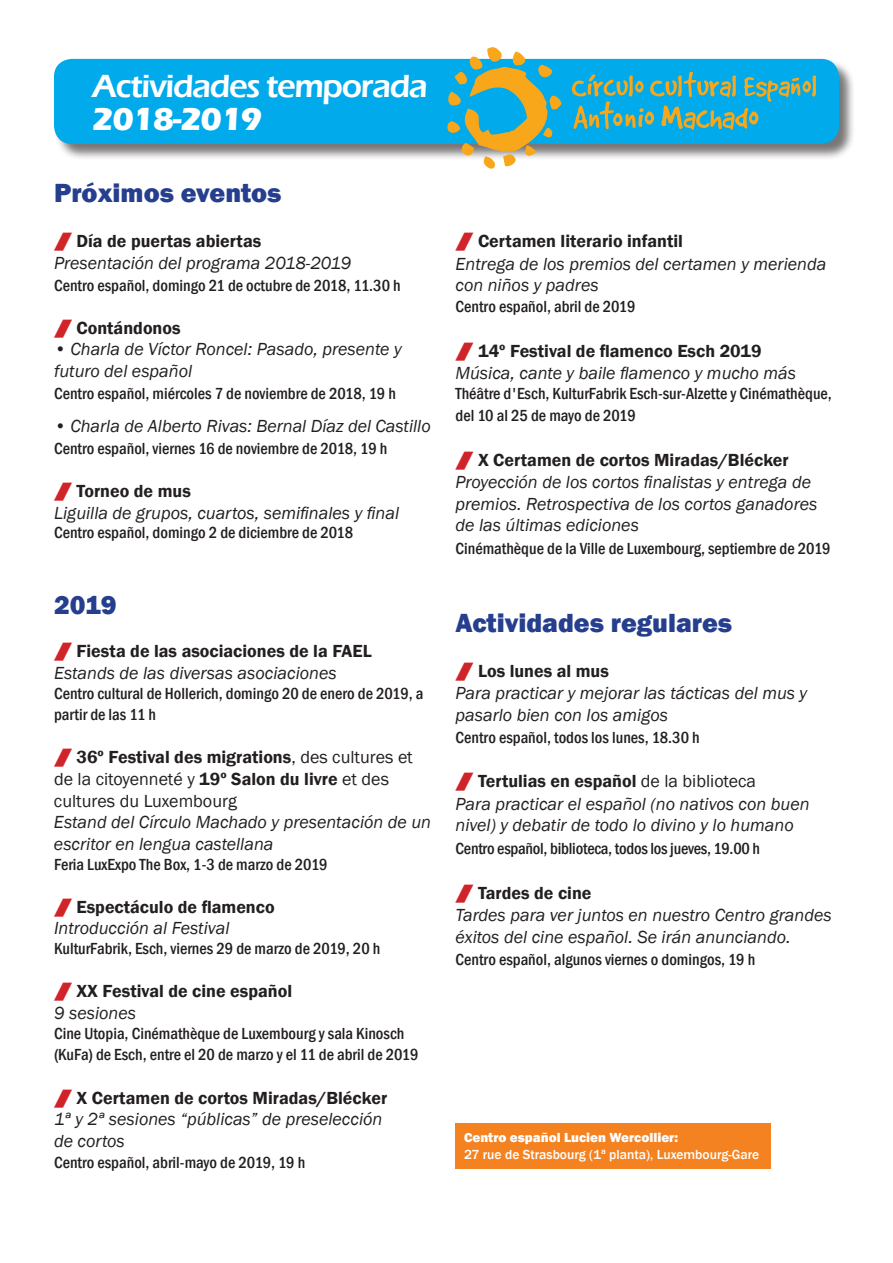
<style>
.page{position:relative;width:893px;height:1263px;background:#fff}
.page>*{position:absolute;margin:0;border:0;box-sizing:border-box;transform-origin:0 0}
.t1{font:600 33px "Eras ITC";letter-spacing:-.04em;color:#fff}
.t2{font:700 33px "Eras ITC";letter-spacing:-.04em;color:#fff}
.t3{font:800 27px "Franklin Gothic";color:#253f8e}
.t4{font:italic 18px/21.6px "Franklin Gothic";color:#231f20}
.t5{font:600 18px "Franklin Gothic";color:#231f20}
.t6{font:18px/21.6px "Franklin Gothic";color:#231f20}
.t7{font:500 condensed 16.5px/21.6px "Franklin Gothic";color:#231f20}
.t8{font:500 13.5px "Franklin Gothic";color:#fff}
.t9{font:800 13.5px "Franklin Gothic";color:#fff}
.s1{font-weight:600}
.s2{font-weight:600;font-style:normal}
.s3{font-style:normal}
</style>
<div class="page">
<div style="left:54px;top:59px;width:802px;height:102px;background:#231f20;opacity:.61"></div>
<div style="left:54px;top:59px;width:785px;height:85px;background:#00aaeb;border-radius:18px"></div>
<div style="left:455px;top:1123px;width:316px;height:45px;background:#f58220"></div>
<svg style="left:447px;top:47px;width:115px;height:122px"></svg>
<svg style="left:572px;top:72px;width:244px;height:58px"></svg>
<h1 class="t1" style="left:92px;top:68px;width:337px">Actividades temporada</h1>
<h1 class="t2" style="left:92px;top:100px;width:172px">2018-2019</h1>
<h2 class="t3" style="left:54px;top:175px;width:229px">Próximos eventos</h2>
<p class="t5" style="left:76px;top:230px;width:186px">Día de puertas abiertas</p>
<p class="t4" style="left:54px;top:252px;width:299px">Presentación del programa 2018-2019</p>
<p class="t7" style="left:54px;top:274px;width:348px">Centro español, domingo 21 de octubre de 2018, 11.30 h</p>
<p class="t5" style="left:76px;top:317px;width:106px">Contándonos</p>
<p class="t4" style="left:54px;top:339px;width:349px">• Charla de Víctor Roncel: Pasado, presente y futuro del español</p>
<p class="t7" style="left:54px;top:382px;width:343px">Centro español, miércoles 7 de noviembre de 2018, 19 h</p>
<p class="t4" style="left:54px;top:416px;width:378px">• Charla de Alberto Rivas: Bernal Díaz del Castillo</p>
<p class="t7" style="left:54px;top:437px;width:335px">Centro español, viernes 16 de noviembre de 2018, 19 h</p>
<p class="t5" style="left:76px;top:480px;width:116px">Torneo de mus</p>
<p class="t4" style="left:54px;top:502px;width:347px">Liguilla de grupos, cuartos, semifinales y final</p>
<p class="t7" style="left:54px;top:522px;width:301px">Centro español, domingo 2 de diciembre de 2018</p>
<h2 class="t3" style="left:54px;top:587px;width:64px">2019</h2>
<p class="t5" style="left:77px;top:640px;width:297px">Fiesta de las asociaciones de la FAEL</p>
<p class="t4" style="left:54px;top:662px;width:284px">Estands de las diversas asociaciones</p>
<p class="t7" style="left:54px;top:682px;width:371px">Centro cultural de Hollerich, domingo 20 de enero de 2019, a partir de las 11 h</p>
<p class="t6" style="left:54px;top:747px;width:360px;text-indent:23px"><span class="s1">36º Festival des migrations</span>, des cultures et de la citoyenneté y <span class="s1">19º Salon du livre</span> et des cultures du Luxembourg</p>
<p class="t4" style="left:54px;top:812px;width:379px">Estand del Círculo Machado y presentación de un escritor en lengua castellana</p>
<p class="t7" style="left:54px;top:853px;width:275px">Feria LuxExpo The Box, 1-3 de marzo de 2019</p>
<p class="t5" style="left:76px;top:896px;width:200px">Espectáculo de flamenco</p>
<p class="t4" style="left:54px;top:918px;width:177px">Introducción al Festival</p>
<p class="t7" style="left:54px;top:938px;width:328px">KulturFabrik, Esch, viernes 29 de marzo de 2019, 20 h</p>
<p class="t5" style="left:76px;top:980px;width:217px">XX Festival de cine español</p>
<p class="t4" style="left:54px;top:1002px;width:84px">9 sesiones</p>
<p class="t7" style="left:54px;top:1022px;width:366px">Cine Utopia, Cinémathèque de Luxembourg y sala Kinosch (KuFa) de Esch, entre el 20 de marzo y el 11 de abril de 2019</p>
<p class="t5" style="left:76px;top:1086px;width:312px">X Certamen de cortos Miradas/Blécker</p>
<p class="t4" style="left:54px;top:1109px;width:330px">1ª y 2ª sesiones “públicas” de preselección de cortos</p>
<p class="t7" style="left:54px;top:1152px;width:253px">Centro español, abril-mayo de 2019, 19 h</p>
<p class="t5" style="left:478px;top:230px;width:207px">Certamen literario infantil</p>
<p class="t4" style="left:455px;top:253px;width:372px">Entrega de los premios del certamen y merienda con niños y padres</p>
<p class="t7" style="left:455px;top:296px;width:181px">Centro español, abril de 2019</p>
<p class="t5" style="left:478px;top:340px;width:285px">14º Festival de flamenco Esch 2019</p>
<p class="t4" style="left:455px;top:362px;width:342px">Música, cante y baile flamenco y mucho más</p>
<p class="t7" style="left:455px;top:383px;width:378px">Théâtre d'Esch, KulturFabrik Esch-sur-Alzette y Cinémathèque, del 10 al 25 de mayo de 2019</p>
<p class="t5" style="left:478px;top:449px;width:312px">X Certamen de cortos Miradas/Blécker</p>
<p class="t4" style="left:455px;top:472px;width:363px">Proyección de los cortos finalistas y entrega de premios. Retrospectiva de los cortos ganadores de las últimas ediciones</p>
<p class="t7" style="left:455px;top:537px;width:377px">Cinémathèque de la Ville de Luxembourg, septiembre de 2019</p>
<h2 class="t3" style="left:455px;top:605px;width:278px">Actividades regulares</h2>
<p class="t5" style="left:478px;top:660px;width:132px">Los lunes al mus</p>
<p class="t4" style="left:455px;top:683px;width:353px">Para practicar y mejorar las tácticas del mus y pasarlo bien con los amigos</p>
<p class="t7" style="left:455px;top:726px;width:246px">Centro español, todos los lunes, 18.30 h</p>
<p class="t4" style="left:455px;top:771px;width:356px;line-height:22px;text-indent:22px"><span class="s2">Tertulias en español</span> <span class="s3">de la biblioteca<br></span>Para practicar el español (no nativos con buen nivel) y debatir de todo lo divino y lo humano</p>
<p class="t7" style="left:455px;top:837px;width:306px">Centro español, biblioteca, todos los jueves, 19.00 h</p>
<p class="t5" style="left:478px;top:882px;width:115px">Tardes de cine</p>
<p class="t4" style="left:455px;top:905px;width:378px">Tardes para ver juntos en nuestro Centro grandes éxitos del cine español. Se irán anunciando.</p>
<p class="t7" style="left:455px;top:949px;width:301px">Centro español, algunos viernes o domingos, 19 h</p>
<p class="t9" style="left:464px;top:1128px;width:216px">Centro español Lucien Wercollier:</p>
<p class="t8" style="left:464px;top:1146px;width:297px">27 rue de Strasbourg (1ª planta), Luxembourg-Gare</p>
</div>
